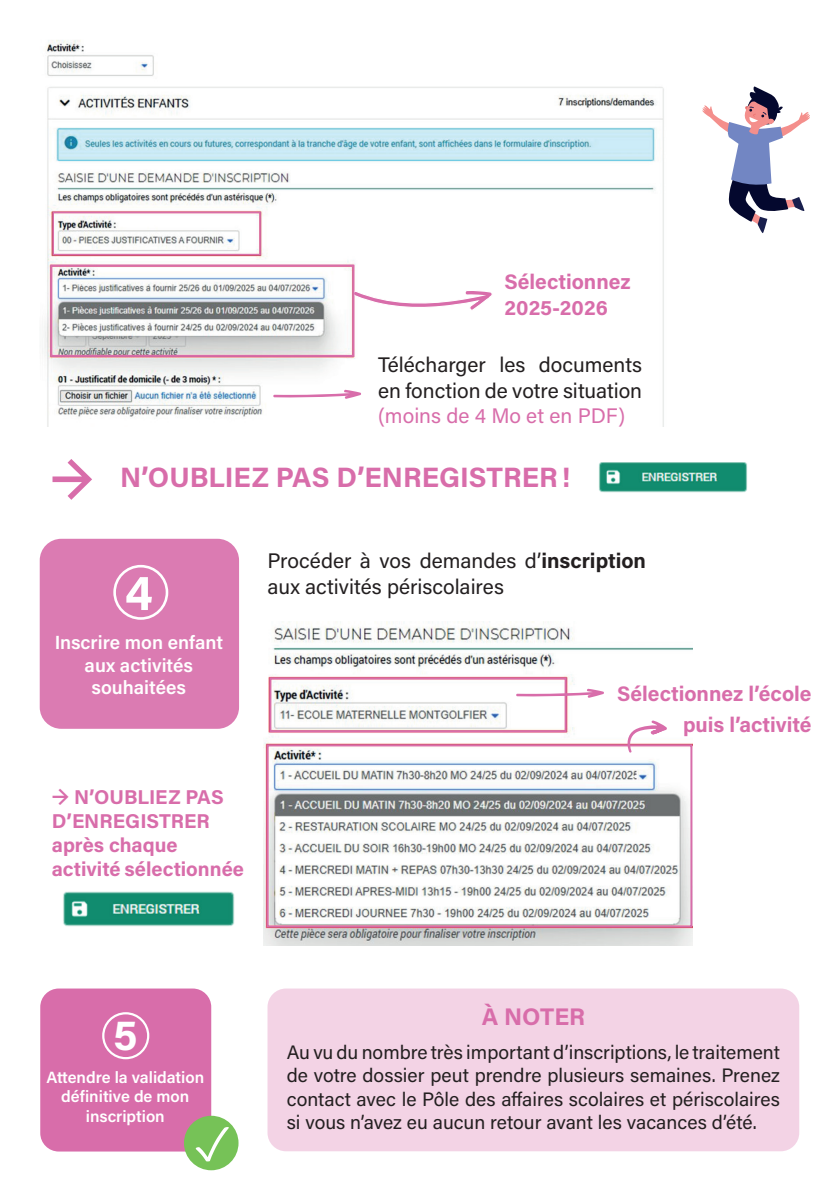
<style>
.page{position:relative;width:840px;height:1191px;background:#fff}
.page>*{position:absolute;margin:0;border:0;box-sizing:border-box;transform-origin:0 0}
.t1{font:700 50px "Acumin Pro";color:#d86daa}
.t2{font:700 50px "Acumin Pro";color:#fff}
.t3{font:700 42.8px "Acumin Pro";color:#fff}
.t4{font:700 28px "Acumin Pro";color:#d86daa}
.t5{font:700 24px "Acumin Pro";color:#d86daa}
.t6{font:21px/25.2px "Acumin Pro";color:#231f20}
.t7{font:700 21px/31.4px "Acumin Pro";color:#d86daa;text-align:right}
.t8{font:21px "Acumin Pro";color:#d86daa}
.t9{font:700 20px/24px "Acumin Pro";color:#d86daa}
.t10{font:19.4px/23.2px "Acumin Pro";color:#231f20;text-align:justify}
.t11{font:600 19px/22.8px "Acumin Pro";color:#fff;text-align:center}
.t12{font:600 16.2px/19.6px "Acumin Pro";color:#fff;text-align:center}
.s1{font-weight:700}
</style>
<div class="page">
<img style="left:263px;top:622px;width:429px;height:323px">
<img style="left:42px;top:40px;width:622px;height:387px">
<svg style="left:354px;top:289px;width:139px;height:24px"></svg>
<div style="left:52px;top:212px;width:209px;height:43px;border:2px solid #d86daa"></div>
<div style="left:50px;top:265px;width:304px;height:92px;border:2px solid #d86daa"></div>
<svg style="left:273px;top:389px;width:88px;height:10px"></svg>
<svg style="left:515px;top:688px;width:89px;height:10px"></svg>
<img style="left:599px;top:462px;width:148px;height:31px">
<img style="left:63px;top:891px;width:171px;height:36px">
<div style="left:40px;top:539px;width:199px;height:190px;background:#db7bb2;border-radius:22px"></div>
<div style="left:113px;top:565px;width:55px;height:55px;border:3px solid #fff;border-radius:50%"></div>
<svg style="left:702px;top:86px;width:108px;height:147px"></svg>
<div style="left:269px;top:677px;width:297px;height:55px;border:2px solid #d86daa"></div>
<div style="left:266px;top:744px;width:426px;height:183px;border:2px solid #d86daa"></div>
<svg style="left:625px;top:720px;width:42px;height:33px"></svg>
<div style="left:40px;top:988px;width:171px;height:163px;background:#d86daa;border-radius:18px"></div>
<div style="left:184px;top:1115px;width:54px;height:55px;background:#76c257;border-radius:50%"></div>
<svg style="left:196px;top:1127px;width:32px;height:34px"></svg>
<div style="left:102px;top:1012px;width:47px;height:47px;border:2px solid #fff;border-radius:50%"></div>
<div style="left:267px;top:988px;width:531px;height:163px;background:#f3d3e5;border-radius:18px"></div>
<p class="t7" style="left:504px;top:268px;width:128px;line-height:25.2px;text-align:left">Sélectionnez<br>2025-2026</p>
<h1 class="t1" style="left:50px;top:444px;width:46px">→</h1>
<p class="t6" style="left:378px;top:351px;width:265px">Télécharger les documents en fonction de votre situation</p>
<p class="t8" style="left:378px;top:401px;width:249px">(moins de 4 Mo et en PDF)</p>
<h3 class="t4" style="left:120px;top:458px;width:451px">N’OUBLIEZ PAS D’ENREGISTRER!</h3>
<h1 class="t2" style="left:125px;top:557px;width:30px">4</h1>
<p class="t11" style="left:55px;top:630px;width:170px">Inscrire mon enfant aux activités souhaitées</p>
<p class="t9" style="left:52px;top:784px;width:194px">→ N’OUBLIEZ PAS<br>D’ENREGISTRER après chaque activité sélectionnée</p>
<p class="t6" style="left:267px;top:547px;width:380px">Procéder à vos demandes d’<span class="s1">inscription </span>aux activités périscolaires</p>
<p class="t7" style="left:616px;top:677px;width:196px">Sélectionnez l’école puis l’activité</p>
<h2 class="t3" style="left:113px;top:1004px;width:26px">5</h2>
<p class="t12" style="left:46px;top:1066px;width:159px">Attendre la validation définitive de mon inscription</p>
<p class="t5" style="left:481px;top:999px;width:105px">À NOTER</p>
<p class="t10" style="left:286px;top:1039px;width:494px">Au vu du nombre très important d’inscriptions, le traitement de votre dossier peut prendre plusieurs semaines. Prenez contact avec le Pôle des affaires scolaires et périscolaires si vous n’avez eu aucun retour avant les vacances d’été.</p>
</div>
